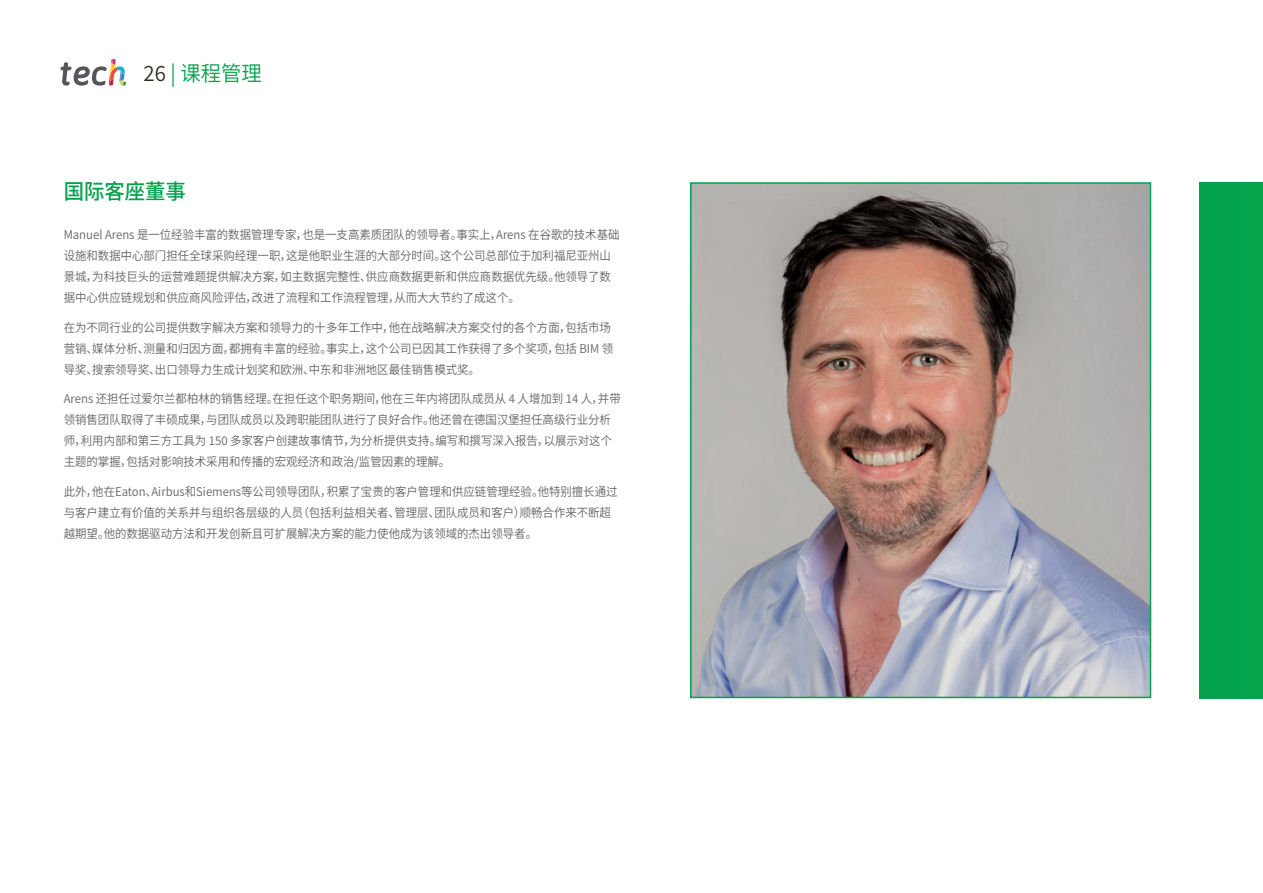
<style>
.page{position:relative;width:1263px;height:893px;background:#fff}
.page>*{position:absolute;margin:0;border:0;box-sizing:border-box;transform-origin:0 0}
.t1{font:21px "Source Han Sans CN";color:#04a14d}
.t2{font:500 21px "Source Han Sans CN";color:#04a14d}
.t3{font:12px/21px "Source Han Sans CN";color:#656565;scale:.95 1}
.s1{color:#312e20}
</style>
<div class="page">
<svg style="left:61px;top:59px;width:65px;height:27px"></svg>
<div style="left:1199px;top:182px;width:64px;height:516px;background:#04a24d"></div>
<img style="left:693px;top:185px;width:455px;height:510px">
<div style="left:690px;top:182px;width:461px;height:516px;border:2px solid #04a14d"></div>
<h1 class="t1" style="left:144px;top:61px;width:120px"><span class="s1">26</span> | 课程管理</h1>
<h1 class="t2" style="left:64px;top:179px;width:124px">国际客座董事</h1>
<p class="t3" style="left:64px;top:224px;width:586px">Manuel Arens 是一位经验丰富的数据管理专家，也是一支高素质团队的领导者。事实上，Arens 在谷歌的技术基础设施和数据中心部门担任全球采购经理一职，这是他职业生涯的大部分时间。这个公司总部位于加利福尼亚州山景城，为科技巨头的运营难题提供解决方案，如主数据完整性、供应商数据更新和供应商数据优先级。他领导了数据中心供应链规划和供应商风险评估，改进了流程和工作流程管理，从而大大节约了成这个。</p>
<p class="t3" style="left:64px;top:317px;width:580px">在为不同行业的公司提供数字解决方案和领导力的十多年工作中，他在战略解决方案交付的各个方面，包括市场营销、媒体分析、测量和归因方面，都拥有丰富的经验。事实上，这个公司已因其工作获得了多个奖项，包括 BIM 领导奖、搜索领导奖、出口领导力生成计划奖和欧洲、中东和非洲地区最佳销售模式奖。</p>
<p class="t3" style="left:64px;top:388px;width:588px">Arens 还担任过爱尔兰都柏林的销售经理。在担任这个职务期间，他在三年内将团队成员从 4 人增加到 14 人，并带领销售团队取得了丰硕成果，与团队成员以及跨职能团队进行了良好合作。他还曾在德国汉堡担任高级行业分析师，利用内部和第三方工具为 150 多家客户创建故事情节，为分析提供支持。编写和撰写深入报告，以展示对这个主题的掌握，包括对影响技术采用和传播的宏观经济和政治/监管因素的理解。</p>
<p class="t3" style="left:64px;top:481px;width:584px">此外，他在Eaton、Airbus和Siemens等公司领导团队，积累了宝贵的客户管理和供应链管理经验。他特别擅长通过与客户建立有价值的关系并与组织各层级的人员（包括利益相关者、管理层、团队成员和客户）顺畅合作来不断超越期望。他的数据驱动方法和开发创新且可扩展解决方案的能力使他成为该领域的杰出领导者。</p>
</div>
